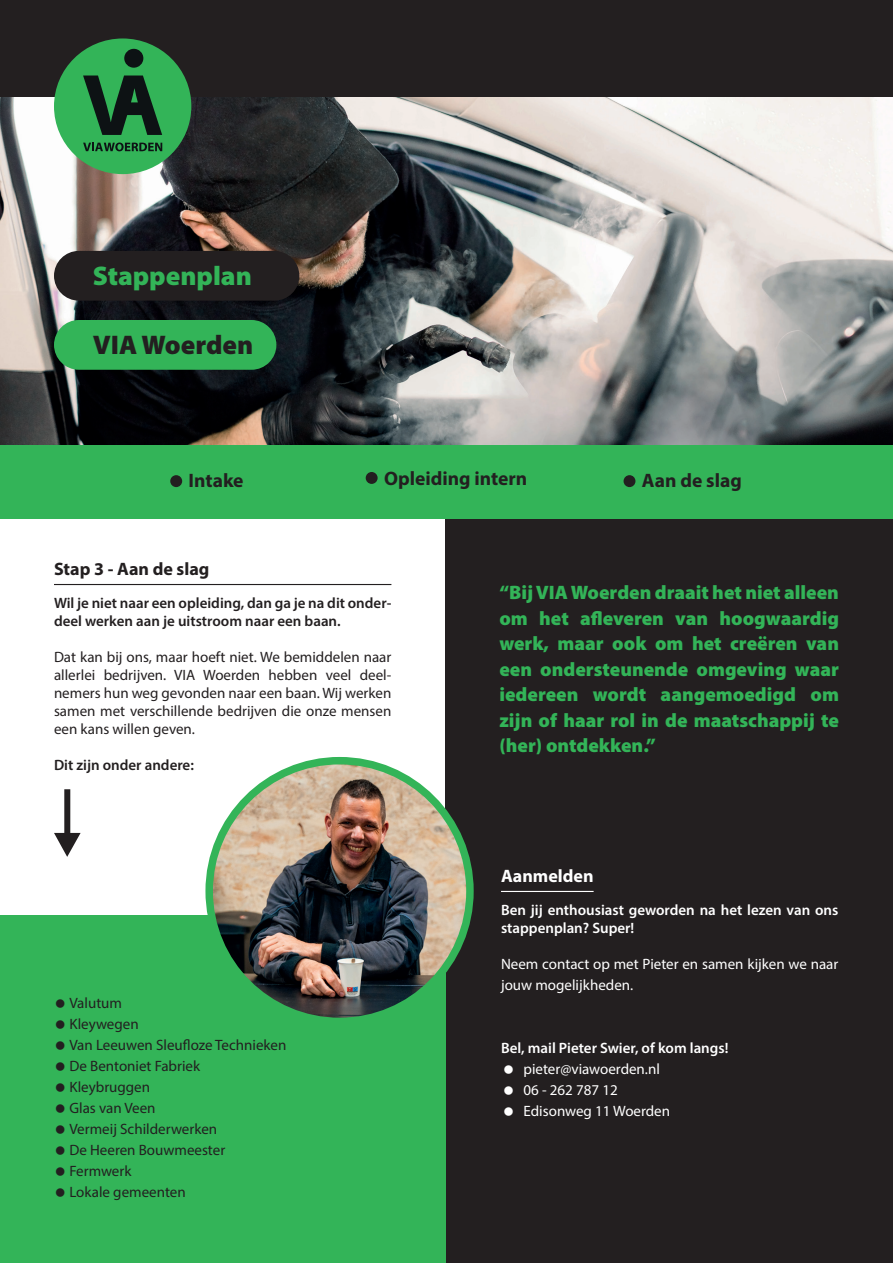
<style>
.page{position:relative;width:893px;height:1263px;background:#fff}
.page>*{position:absolute;margin:0;border:0;box-sizing:border-box;transform-origin:0 0}
.t1{font:900 27px "Myriad Pro";color:#33b458}
.t2{font:900 27px "Myriad Pro";color:#231f20}
.t3{font:900 19.5px/25.5px "Myriad Pro";color:#33b458;text-align:justify}
.t4{font:700 19.5px "Myriad Pro";color:#231f20}
.t5{font:700 18px "Myriad Pro";color:#231f20}
.t6{font:700 18px "Myriad Pro";color:#fff}
.t7{font:15px/21px "Myriad Pro";color:#231f20;text-align:justify}
.t8{font:15px/21px "Myriad Pro";color:#fff}
.t9{font:600 15px/18px "Myriad Pro";color:#231f20}
.t10{font:600 15px/18px "Myriad Pro";color:#fff}
</style>
<div class="page">
<img style="left:0;top:97px;width:893px;height:349px">
<div style="left:0;top:0;width:893px;height:96px;background:#231f20"></div>
<div style="left:54px;top:38px;width:137px;height:136px;background:#33b458;border-radius:50%"></div>
<svg style="left:83px;top:143px;width:79px;height:8px"></svg>
<div style="left:124px;top:49px;width:19px;height:19px;background:#0d1214;border-radius:50%"></div>
<svg style="left:83px;top:76px;width:79px;height:59px"></svg>
<div style="left:445px;top:519px;width:448px;height:744px;background:#231f20"></div>
<hr style="left:54px;top:584px;width:337px;height:1px;background:#231f20">
<hr style="left:501px;top:891px;width:93px;height:1px;background:#fff">
<div style="left:0;top:915px;width:445px;height:348px;background:#33b458"></div>
<img style="left:209px;top:761px;width:261px;height:260px;border-radius:130px">
<div style="left:205px;top:757px;width:269px;height:268px;border:8px solid #33b458;border-radius:50%"></div>
<div style="left:0;top:446px;width:893px;height:73px;background:#33b458"></div>
<div style="left:170px;top:475px;width:12px;height:12px;background:#231f20;border-radius:50%"></div>
<div style="left:366px;top:472px;width:12px;height:12px;background:#231f20;border-radius:50%"></div>
<div style="left:623px;top:475px;width:12px;height:12px;background:#231f20;border-radius:50%"></div>
<div style="left:54px;top:251px;width:245px;height:50px;background:#231f20;border-radius:25px"></div>
<div style="left:54px;top:320px;width:222px;height:50px;background:#33b458;border-radius:25px"></div>
<div style="left:64px;top:789px;width:6px;height:56px;background:#231f20"></div>
<svg style="left:54px;top:833px;width:27px;height:24px"></svg>
<h1 class="t1" style="left:93px;top:258px;width:161px">Stappenplan</h1>
<h1 class="t2" style="left:93px;top:327px;width:162px">VIA Woerden</h1>
<h2 class="t4" style="left:189px;top:468px;width:56px">Intake</h2>
<h2 class="t4" style="left:384px;top:466px;width:145px">Opleiding intern</h2>
<h2 class="t4" style="left:642px;top:468px;width:101px">Aan de slag</h2>
<p class="t5" style="left:54px;top:558px;width:157px">Stap 3 - Aan de slag</p>
<p class="t9" style="left:54px;top:594px;width:339px">Wil je niet naar een opleiding, dan ga je na dit onder&shy;deel werken aan je uitstroom naar een baan.</p>
<p class="t7" style="left:54px;top:648px;width:339px;line-height:18px">Dat kan bij ons, maar hoeft niet. We bemiddelen naar allerlei bedrijven. VIA Woerden hebben veel deel&shy;nemers hun weg gevonden naar een baan. Wij werken samen met verschillende bedrijven die onze mensen een kans willen geven.</p>
<p class="t9" style="left:54px;top:756px;width:141px">Dit zijn onder andere:</p>
<p class="t7" style="left:69px;top:992px;width:218px;text-align:left">Valutum<br>Kleywegen<br>Van Leeuwen Sleufloze Technieken<br>De Bentoniet Fabriek<br>Kleybruggen<br>Glas van Veen<br>Vermeij Schilderwerken<br>De Heeren Bouwmeester<br>Fermwerk<br>Lokale gemeenten</p>
<h2 class="t3" style="left:499px;top:579px;width:341px">“Bij VIA Woerden draait het niet alleen om het afleveren van hoogwaardig werk, maar ook om het creëren van een ondersteunende omgeving waar iedereen wordt aangemoedigd om zijn of haar rol in de maatschappij te (her) ontdekken.”</h2>
<p class="t6" style="left:501px;top:864px;width:94px">Aanmelden</p>
<p class="t10" style="left:501px;top:901px;width:339px">Ben jij enthousiast geworden na het lezen van ons stappenplan? Super!</p>
<p class="t8" style="left:501px;top:954px;width:339px">Neem contact op met Pieter en samen kijken we naar jouw mogelijkheden.</p>
<p class="t10" style="left:501px;top:1039px;width:229px">Bel, mail Pieter Swier, of kom langs!</p>
<p class="t8" style="left:523px;top:1059px;width:148px">pieter@viawoerden.nl<br>06 - 262 787 12<br>Edisonweg 11 Woerden</p>
</div>
